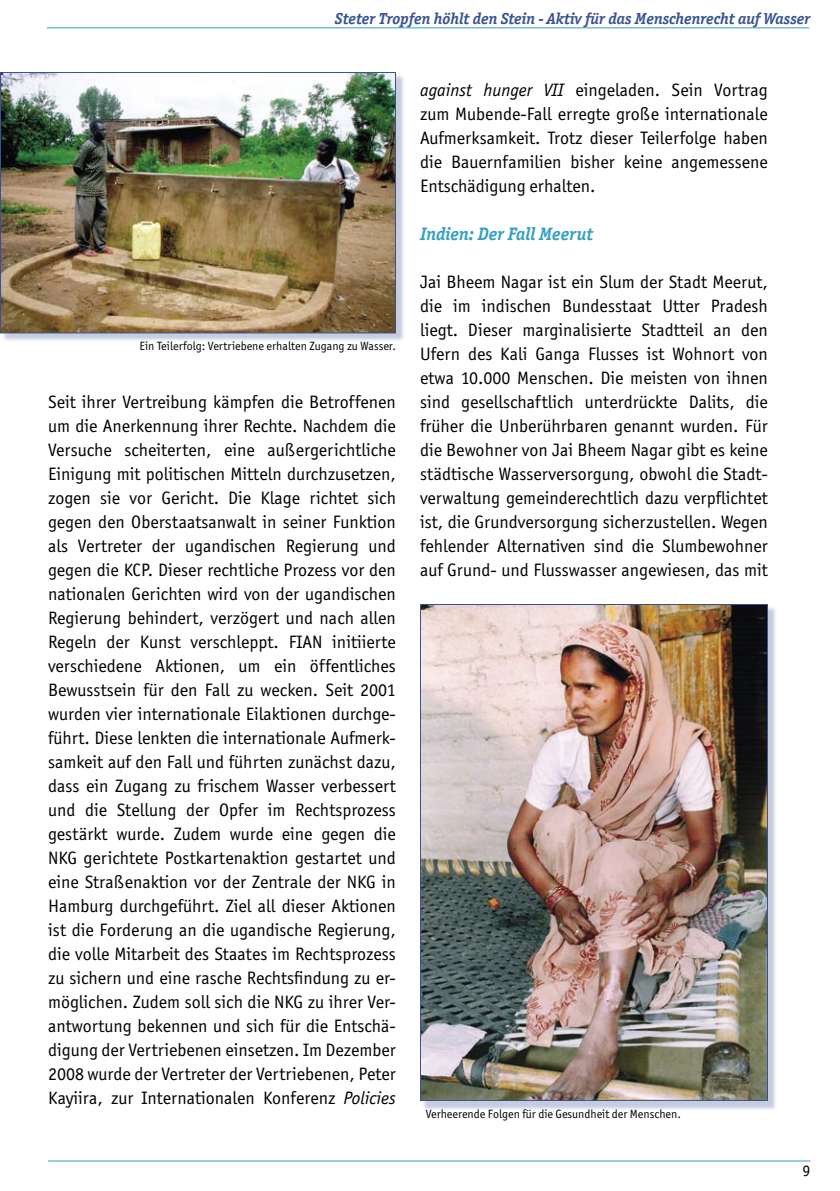
<style>
.page{position:relative;width:840px;height:1191px;background:#fff}
.page>*{position:absolute;margin:0;border:0;box-sizing:border-box;transform-origin:0 0}
.normaler_Text{font:18px/24px "Officina Sans ITC Boo";color:#000;text-align:justify}
.Überschrift_3{font:italic 700 18px "Officina Serif ITC";color:#349fc2}
.Kasten{font:italic 700 16px "Officina Serif ITC";color:#395392}
.Seitenzahl{font:16px "Officina Sans ITC Boo";color:#000}
.Bildunterschrift{font:12px "Officina Sans ITC Boo";color:#000}
.s1{font-family:"Officina Sans ITC Boo It"}
</style>
<div class="page">
<div style="left:1px;top:73px;width:405px;height:271px;background:#395392;opacity:.3"></div>
<img style="left:2px;top:74px;width:392px;height:257px">
<div style="left:0;top:72px;width:396px;height:261px;border:1px solid #395392"></div>
<div style="left:420px;top:605px;width:358px;height:507px;background:#395392;opacity:.3"></div>
<img style="left:422px;top:606px;width:343px;height:492px">
<hr style="left:48px;top:1160px;width:762px;height:1px;background:#349fc2">
<hr style="left:47px;top:27px;width:761px;height:1px;background:#349fc2">
<p class="Kasten" style="left:335px;top:9px;width:476px">Steter Tropfen höhlt den Stein - Aktiv für das Menschenrecht auf Wasser</p>
<p class="Bildunterschrift" style="left:139px;top:338px;width:258px">Ein Teilerfolg: Vertriebene erhalten Zugang zu Wasser.</p>
<p class="normaler_Text" style="left:48px;top:390px;width:349px">Seit ihrer Vertreibung kämpfen die Betroffenen um die Anerkennung ihrer Rechte. Nachdem die Versuche scheiterten, eine außergerichtliche Einigung mit politischen Mitteln durchzusetzen, zogen sie vor Gericht. Die Klage richtet sich gegen den Oberstaatsanwalt in seiner Funktion als Vertreter der ugandischen Regierung und gegen die KCP. Dieser rechtliche Prozess vor den nationalen Gerichten wird von der ugandischen Regierung behindert, verzögert und nach allen Regeln der Kunst verschleppt. FIAN initiierte verschiedene Aktionen, um ein öffentliches Bewusstsein für den Fall zu wecken. Seit 2001 wurden vier internationale Eilaktionen durchge&shy;führt. Diese lenkten die internationale Aufmerk&shy;samkeit auf den Fall und führten zunächst dazu, dass ein Zugang zu frischem Wasser verbessert und die Stellung der Opfer im Rechtsprozess gestärkt wurde. Zudem wurde eine gegen die NKG gerichtete Postkartenaktion gestartet und eine Straßenaktion vor der Zentrale der NKG in Hamburg durchgeführt. Ziel all dieser Aktionen ist die Forderung an die ugandische Regierung, die volle Mitarbeit des Staates im Rechtsprozess zu sichern und eine rasche Rechtsfindung zu er&shy;möglichen. Zudem soll sich die NKG zu ihrer Ver&shy;antwortung bekennen und sich für die Entschä&shy;digung der Vertriebenen einsetzen. Im Dezember 2008 wurde der Vertreter der Vertriebenen, Peter Kayiira, zur Internationalen Konferenz <span class="s1">Policies</span></p>
<p class="normaler_Text" style="left:420px;top:78px;width:349px"><span class="s1">against hunger VII</span> eingeladen. Sein Vortrag zum Mubende-Fall erregte große internationale Aufmerksamkeit. Trotz dieser Teilerfolge haben die Bauernfamilien bisher keine angemessene Entschädigung erhalten.</p>
<p class="Überschrift_3" style="left:420px;top:223px;width:174px">Indien: Der Fall Meerut</p>
<p class="normaler_Text" style="left:420px;top:270px;width:349px">Jai Bheem Nagar ist ein Slum der Stadt Meerut, die im indischen Bundesstaat Utter Pradesh liegt. Dieser marginalisierte Stadtteil an den Ufern des Kali Ganga Flusses ist Wohnort von etwa 10.000 Menschen. Die meisten von ihnen sind gesellschaftlich unterdrückte Dalits, die früher die Unberührbaren genannt wurden. Für die Bewohner von Jai Bheem Nagar gibt es keine städtische Wasserversorgung, obwohl die Stadt&shy;verwaltung gemeinderechtlich dazu verpflichtet ist, die Grundversorgung sicherzustellen. Wegen fehlender Alternativen sind die Slumbewohner auf Grund- und Flusswasser angewiesen, das mit</p>
<p class="Bildunterschrift" style="left:425px;top:1107px;width:256px">Verheerende Folgen für die Gesundheit der Menschen.</p>
<p class="Seitenzahl" style="left:802px;top:1161px;width:9px">9</p>
</div>
